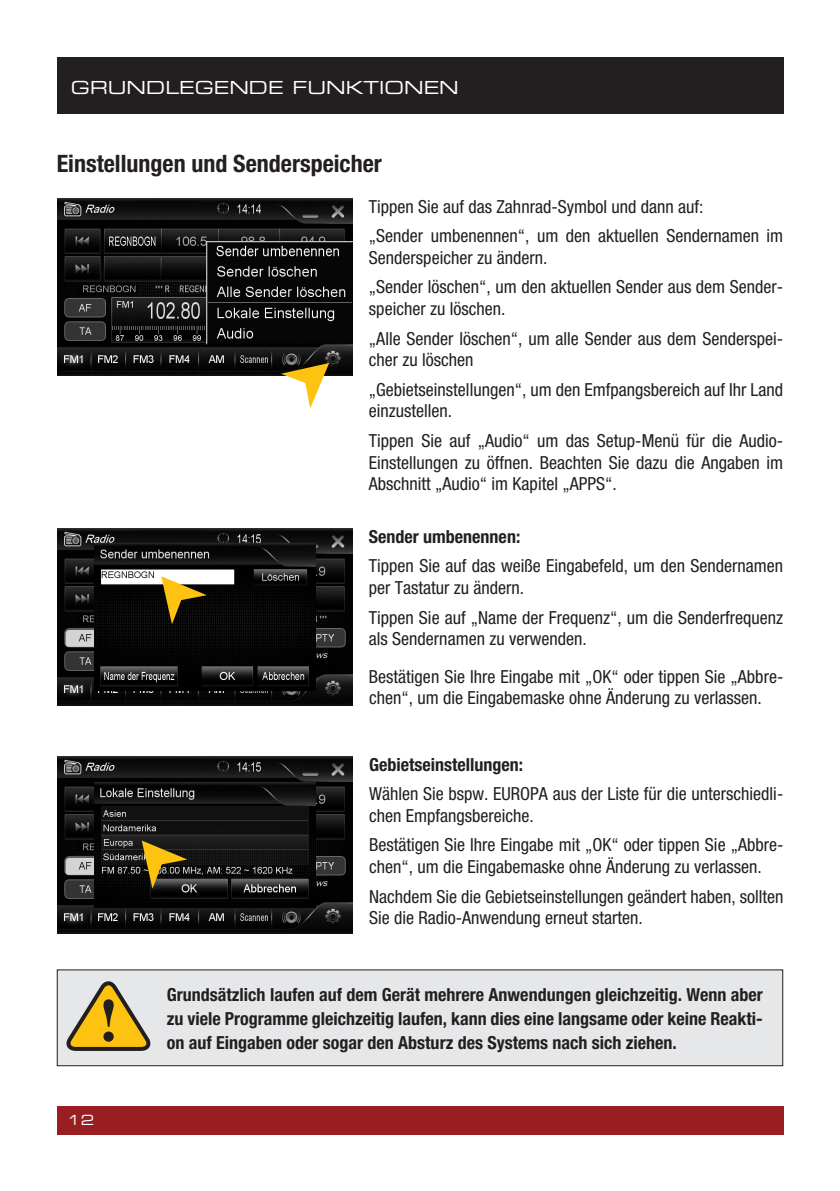
<style>
.page{position:relative;width:840px;height:1191px;background:#fff}
.page>*{position:absolute;margin:0;border:0;box-sizing:border-box;transform-origin:0 0}
.t1{font:700 condensed 24px "Helvetica Neue";color:#231f20}
.t2{font:condensed 18px/21.6px "Helvetica Neue";color:#231f20}
.t3{font:700 condensed 18px/24px "Helvetica Neue";color:#231f20;text-align:justify}
.t4{font:18px "Eurostile Extended Two";color:#fff}
.t5{font:14px "Eurostile Extended Two";color:#fff}
</style>
<div class="page">
<div style="left:57px;top:1106px;width:725px;height:28px;background:#981e21"></div>
<div style="left:57px;top:57px;width:725px;height:56px;background:#231f20"></div>
<img style="left:57px;top:198px;width:295px;height:177px">
<svg style="left:281px;top:363px;width:48px;height:45px"></svg>
<img style="left:57px;top:756px;width:295px;height:177px">
<svg style="left:142px;top:840px;width:45px;height:48px;background:#6d5a1f"></svg>
<img style="left:57px;top:529px;width:295px;height:177px">
<svg style="left:161px;top:576px;width:46px;height:48px;background:#79662d"></svg>
<div style="left:56px;top:969px;width:727px;height:97px;background:#e6e7e9"></div>
<svg style="left:66px;top:976px;width:90px;height:77px;background:#cdb87b"></svg>
<p class="t4" style="left:71px;top:75px;width:389px">GRUNDLEGENDE FUNKTIONEN</p>
<h1 class="t1" style="left:57px;top:149px;width:326px">Einstellungen und Senderspeicher</h1>
<p class="t2" style="left:369px;top:191px;width:415px;line-height:29.6px">Tippen Sie auf das Zahnrad-Symbol und dann auf:<br>„Sender umbenennen“, um den aktuellen Sendernamen im</p>
<p class="t2" style="left:369px;top:242px;width:415px;line-height:29.6px">Senderspeicher zu ändern.<br>„Sender löschen“, um den aktuellen Sender aus dem Sender-</p>
<p class="t2" style="left:369px;top:294px;width:415px;line-height:29.6px">speicher zu löschen.<br>„Alle Sender löschen“, um alle Sender aus dem Senderspei-</p>
<p class="t2" style="left:369px;top:345px;width:415px;line-height:29.6px">cher zu löschen<br>„Gebietseinstellungen“, um den Emfpangsbereich auf Ihr Land</p>
<p class="t2" style="left:369px;top:396px;width:415px;line-height:29.6px">einzustellen.<br>Tippen Sie auf „Audio“ um das Setup-Menü für die Audio-</p>
<p class="t2" style="left:368px;top:451px;width:415px">Einstellungen zu öffnen. Beachten Sie dazu die Angaben im<br>Abschnitt „Audio“ im Kapitel „APPS“.</p>
<p class="t3" style="left:368px;top:524px;width:153px">Sender umbenennen:</p>
<p class="t2" style="left:368px;top:555px;width:415px">Tippen Sie auf das weiße Eingabefeld, um den Sendernamen per Tastatur zu ändern.</p>
<p class="t2" style="left:369px;top:606px;width:415px">Tippen Sie auf „Name der Frequenz“, um die Senderfrequenz als Sendernamen zu verwenden.</p>
<p class="t2" style="left:369px;top:665px;width:415px">Bestätigen Sie Ihre Eingabe mit „OK“ oder tippen Sie „Abbre&shy;chen“, um die Eingabemaske ohne Änderung zu verlassen.</p>
<p class="t3" style="left:369px;top:752px;width:155px">Gebietseinstellungen:</p>
<p class="t2" style="left:369px;top:783px;width:415px">Wählen Sie bspw. EUROPA aus der Liste für die unterschiedli&shy;chen Empfangsbereiche.</p>
<p class="t2" style="left:369px;top:834px;width:415px">Bestätigen Sie Ihre Eingabe mit „OK“ oder tippen Sie „Abbre&shy;chen“, um die Eingabemaske ohne Änderung zu verlassen.</p>
<p class="t2" style="left:369px;top:885px;width:415px">Nachdem Sie die Gebietseinstellungen geändert haben, sollten<br>Sie die Radio-Anwendung erneut starten.</p>
<p class="t5" style="left:67px;top:1110px;width:28px">12</p>
<p class="t3" style="left:167px;top:982px;width:597px">Grundsätzlich laufen auf dem Gerät mehrere Anwendungen gleichzeitig. Wenn aber zu viele Programme gleichzeitig laufen, kann dies eine langsame oder keine Reakti&shy;on auf Eingaben oder sogar den Absturz des Systems nach sich ziehen.</p>
</div>
